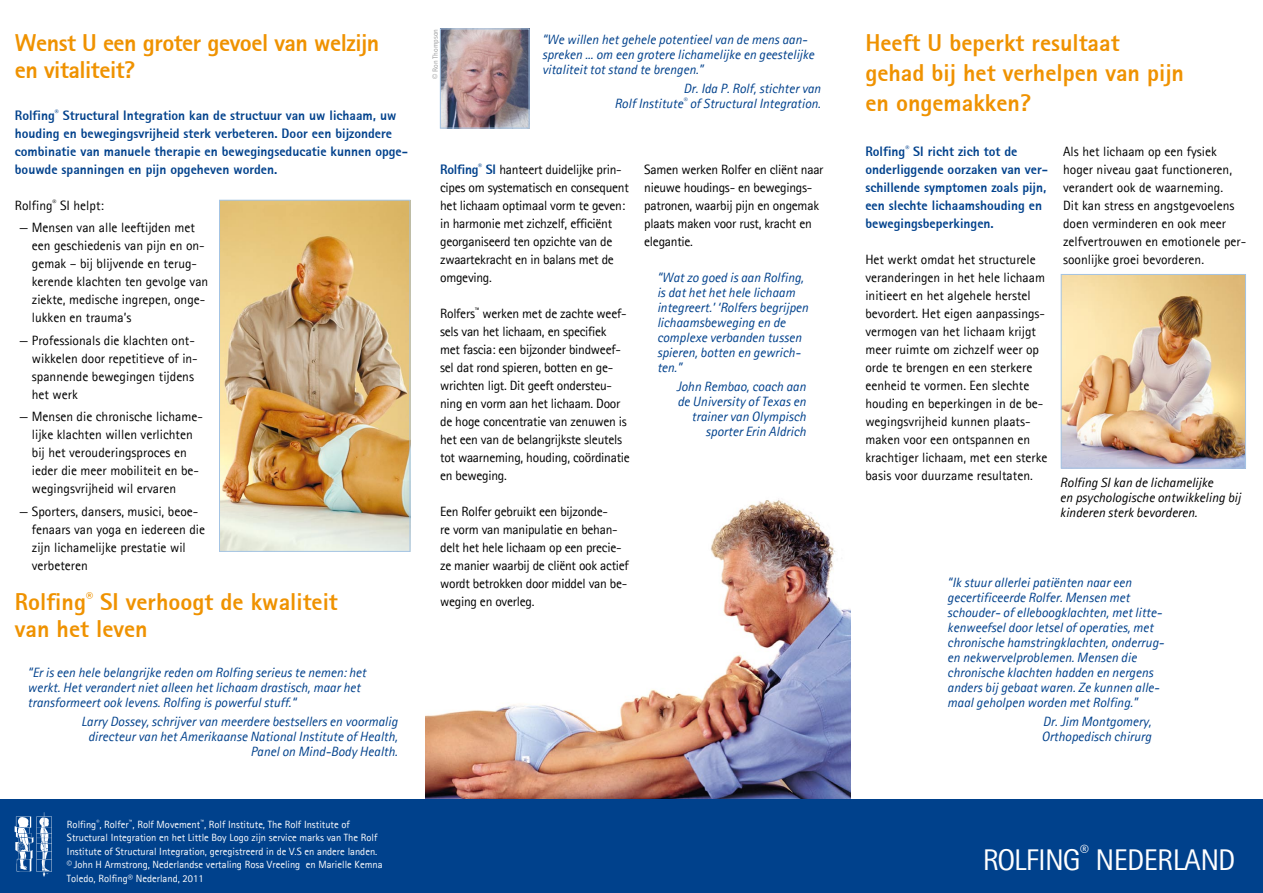
<style>
.page{position:relative;width:1263px;height:893px;background:#fff}
.page>*{position:absolute;margin:0;border:0;box-sizing:border-box;transform-origin:0 0}
.t1{font:30px "Agfa Rotis Sans Serif";letter-spacing:-.02em;color:#fff}
.t2{font:800 24px/30px "Agfa Rotis Sans Serif";color:#ef9200}
.t3{font:800 24px/27px "Agfa Rotis Sans Serif";letter-spacing:-.02em;color:#ef9200}
.t4{font:13.5px/18px "Agfa Rotis Sans Serif";color:#000}
.t5{font:italic 13.5px/15px "Agfa Rotis Sans Serif";color:#00418c}
.t6{font:13.5px/18px "Agfa Rotis Sans Serif";letter-spacing:-.02em;color:#000}
.t7{font:800 13.5px/18px "Agfa Rotis Sans Serif";color:#00418c}
.t8{font:italic 13.5px/15px "Agfa Rotis Sans Serif";color:#000}
.t9{font:10.5px/13.5px "Agfa Rotis Sans Serif";color:#fff}
.t10{font:7.5px "Agfa Rotis Sans Serif";color:#9c9d9f}
.s1{font-size:10.5px}
.s2{font-weight:800;color:#00418c}
</style>
<div class="page">
<img style="left:425px;top:499px;width:425px;height:300px">
<div style="left:0;top:799px;width:1263px;height:94px;background:#00418c"></div>
<img style="left:442px;top:31px;width:85px;height:95px">
<div style="left:440px;top:29px;width:89px;height:99px;border:1px solid #a4c4e4"></div>
<img style="left:221px;top:202px;width:187px;height:348px">
<div style="left:219px;top:200px;width:191px;height:352px;border:1px solid #a4c4e4"></div>
<img style="left:14px;top:812px;width:38px;height:65px">
<img style="left:1063px;top:276px;width:181px;height:190px">
<div style="left:1061px;top:274px;width:185px;height:194px;border:1px solid #a4c4e4"></div>
<h2 class="t3" style="left:15px;top:29px;width:366px">Wenst U een groter gevoel van welzijn en vitaliteit?</h2>
<p class="t7" style="left:15px;top:106px;width:395px">Rolfing<sup>®</sup> Structural Integration kan de structuur van uw lichaam, uw houding en bewegingsvrijheid sterk verbeteren. Door een bijzondere combinatie van manuele therapie en bewegingseducatie kunnen opge&shy;bouwde spanningen en pijn opgeheven worden.</p>
<p class="t4" style="left:15px;top:196px;width:91px">Rolfing<sup>®</sup> SI helpt:</p>
<p class="t4" style="left:32px;top:218px;width:178px;text-indent:-13px">— Mensen van alle leeftijden met een geschiedenis van pijn en on&shy;gemak – bij blijvende en terug&shy;kerende klachten ten gevolge van ziekte, medische ingrepen, onge&shy;lukken en trauma’s</p>
<p class="t4" style="left:32px;top:331px;width:167px;text-indent:-13px">— Professionals die klachten ont&shy;wikkelen door repetitieve of in&shy;spannende bewegingen tijdens het werk</p>
<p class="t4" style="left:32px;top:407px;width:172px;text-indent:-13px">— Mensen die chronische lichame&shy;lijke klachten willen verlichten bij het verouderingsproces en ieder die meer mobiliteit en be&shy;wegingsvrijheid wil ervaren</p>
<p class="t4" style="left:32px;top:502px;width:175px;text-indent:-13px">— Sporters, dansers, musici, beoe&shy;fenaars van yoga en iedereen die zijn lichamelijke prestatie wil verbeteren</p>
<h2 class="t2" style="left:15px;top:588px;width:324px;line-height:27px">Rolfing<sup>®</sup> SI verhoogt de kwaliteit van het leven</h2>
<p class="t5" style="left:28px;top:665px;width:340px">“Er is een hele belangrijke reden om Rolfing serieus te nemen: het werkt. Het verandert niet alleen het lichaam drastisch, maar het transformeert ook levens. Rolfing is powerful stuff.“</p>
<p class="t5" style="left:81px;top:714px;width:318px;text-align:right">Larry Dossey, schrijver van meerdere bestsellers en voormalig directeur van het Amerikaanse National Institute of Health,<br>Panel on Mind-Body Health.</p>
<p class="t9" style="left:67px;top:817px;width:317px">Rolfing<sup>®</sup>, Rolfer<sup>™</sup>, Rolf Movement<sup>™</sup>, Rolf Institute, The Rolf Institute of Structural Integration en het Little Boy Logo zijn service marks van The Rolf Institute of Structural Integration, geregistreerd in de V.S en andere landen. © John H Armstrong, Nederlandse vertaling Rosa Vreeling en Marielle Kemna Toledo, Rolfing® Nederland, 2011</p>
<p class="t10" style="left:431px;top:79px;width:51px;rotate:-90deg"><span class="s1">©</span> Ron Thompson</p>
<p class="t5" style="left:542px;top:32px;width:274px">“We willen het gehele potentieel van de mens aan&shy;spreken ... om een grotere lichamelijke en geestelijke vitaliteit tot stand te brengen.”</p>
<p class="t5" style="left:614px;top:81px;width:208px;text-align:right">Dr. Ida P. Rolf, stichter van<br>Rolf Institute<sup>®</sup> of Structural Integration.</p>
<p class="t6" style="left:440px;top:160px;width:190px"><span class="s2">Rolfing</span><sup>®</sup> <span class="s2">SI</span> hanteert duidelijke prin&shy;cipes om systematisch en consequent het lichaam optimaal vorm te geven: in harmonie met zichzelf, efficiënt georganiseerd ten opzichte van de zwaartekracht en in balans met de omgeving.</p>
<p class="t6" style="left:440px;top:304px;width:191px">Rolfers<sup>™</sup> werken met de zachte weef&shy;sels van het lichaam, en specifiek met fascia: een bijzonder bindweef&shy;sel dat rond spieren, botten en ge&shy;wrichten ligt. Dit geeft ondersteu&shy;ning en vorm aan het lichaam. Door de hoge concentratie van zenuwen is het een van de belangrijkste sleutels tot waarneming, houding, coördinatie en beweging.</p>
<p class="t6" style="left:440px;top:502px;width:190px">Een Rolfer gebruikt een bijzonde-<br>re vorm van manipulatie en behan&shy;delt het hele lichaam op een precie&shy;ze manier waarbij de cliënt ook actief wordt betrokken door middel van be&shy;weging en overleg.</p>
<p class="t6" style="left:644px;top:160px;width:181px">Samen werken Rolfer en cliënt naar nieuwe houdings- en bewegings&shy;patronen, waarbij pijn en ongemak plaats maken voor rust, kracht en elegantie.</p>
<p class="t5" style="left:657px;top:270px;width:153px">“Wat zo goed is aan Rolfing, is dat het het hele lichaam integreert.’ ‘Rolfers begrijpen lichaamsbeweging en de complexe verbanden tussen spieren, botten en gewrich&shy;ten.”</p>
<p class="t5" style="left:676px;top:379px;width:131px;text-align:right">John Rembao, coach aan de University of Texas en trainer van Olympisch sporter Erin Aldrich</p>
<h2 class="t2" style="left:865px;top:27px;width:320px">Heeft U beperkt resultaat gehad bij het verhelpen van pijn en ongemakken?</h2>
<p class="t7" style="left:865px;top:142px;width:184px">Rolfing<sup>®</sup> SI richt zich tot de onderliggende oorzaken van ver&shy;schillende symptomen zoals pijn, een slechte lichaamshouding en bewegingsbeperkingen.</p>
<p class="t4" style="left:865px;top:250px;width:184px">Het werkt omdat het structurele veranderingen in het hele lichaam initieert en het algehele herstel bevordert. Het eigen aanpassings&shy;vermogen van het lichaam krijgt meer ruimte om zichzelf weer op orde te brengen en een sterkere eenheid te vormen. Een slechte houding en beperkingen in de be&shy;wegingsvrijheid kunnen plaats&shy;maken voor een ontspannen en krachtiger lichaam, met een sterke basis voor duurzame resultaten.</p>
<p class="t4" style="left:1063px;top:142px;width:185px">Als het lichaam op een fysiek hoger niveau gaat functioneren, verandert ook de waarneming.<br>Dit kan stress en angstgevoelens doen verminderen en ook meer zelfvertrouwen en emotionele per&shy;soonlijke groei bevorderen.</p>
<p class="t8" style="left:1060px;top:475px;width:182px">Rolfing SI kan de lichamelijke<br>en psychologische ontwikkeling bij kinderen sterk bevorderen.</p>
<p class="t5" style="left:947px;top:575px;width:218px">“Ik stuur allerlei patiënten naar een gecertificeerde Rolfer. Mensen met schouder- of elleboogklachten, met litte&shy;kenweefsel door letsel of operaties, met chronische hamstringklachten, onderrug&shy;en nekwervelproblemen. Mensen die chronische klachten hadden en nergens anders bij gebaat waren. Ze kunnen alle&shy;maal geholpen worden met Rolfing.”</p>
<p class="t5" style="left:1041px;top:714px;width:111px">Dr. Jim Montgomery,<br>Orthopedisch chirurg</p>
<h1 class="t1" style="left:983px;top:842px;width:254px">ROLFING<sup>®</sup> NEDERLAND</h1>
</div>
